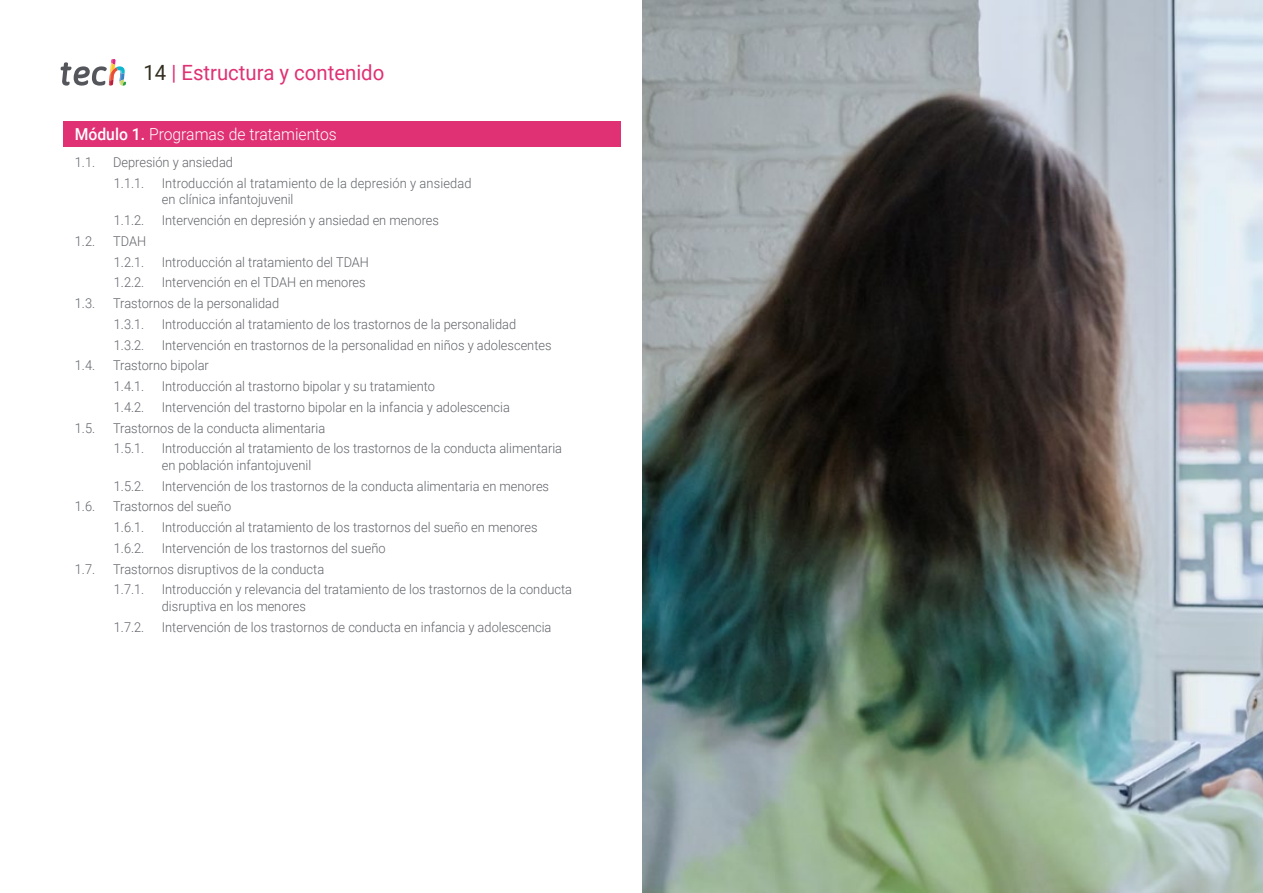
<style>
.page{position:relative;width:1263px;height:893px;background:#fff}
.page>*{position:absolute;margin:0;border:0;box-sizing:border-box;transform-origin:0 0}
.t1{font:21px "Roboto";color:#df3174}
.t2{font:300 16.5px "Roboto";color:#fff;scale:.95 1}
.t3{font:300 13.5px/20.7px "Roboto";color:#61646a;scale:.95 1}
.s1{color:#312e20}
.s2{font-weight:500}
</style>
<div class="page">
<div style="left:64px;top:121px;width:557px;height:25px;background:#df3174"></div>
<img style="left:642px;top:0;width:621px;height:893px">
<svg style="left:61px;top:59px;width:65px;height:27px"></svg>
<h1 class="t1" style="left:144px;top:57px;width:242px"><span class="s1">14</span> | Estructura y contenido</h1>
<p class="t2" style="left:75px;top:123px;width:277px"><span class="s2">Módulo 1.</span> Programas de tratamientos</p>
<p class="t3" style="left:75px;top:151px;width:23px">1.1.</p>
<p class="t3" style="left:113px;top:151px;width:128px">Depresión y ansiedad<br>1.1.1.</p>
<p class="t3" style="left:162px;top:174px;width:328px;line-height:16.5px">Introducción al tratamiento de la depresión y ansiedad en clínica infantojuvenil</p>
<p class="t3" style="left:114px;top:209px;width:34px">1.1.2.</p>
<p class="t3" style="left:162px;top:209px;width:293px">Intervención en depresión y ansiedad en menores</p>
<p class="t3" style="left:75px;top:230px;width:23px">1.2.</p>
<p class="t3" style="left:113px;top:230px;width:36px">TDAH<br>1.2.1.</p>
<p class="t3" style="left:162px;top:251px;width:220px">Introducción al tratamiento del TDAH</p>
<p class="t3" style="left:114px;top:272px;width:34px">1.2.2.</p>
<p class="t3" style="left:162px;top:272px;width:216px">Intervención en el TDAH en menores</p>
<p class="t3" style="left:75px;top:292px;width:23px">1.3.</p>
<p class="t3" style="left:113px;top:292px;width:176px">Trastornos de la personalidad<br>1.3.1.</p>
<p class="t3" style="left:162px;top:313px;width:374px">Introducción al tratamiento de los trastornos de la personalidad</p>
<p class="t3" style="left:114px;top:334px;width:34px">1.3.2.</p>
<p class="t3" style="left:162px;top:334px;width:412px">Intervención en trastornos de la personalidad en niños y adolescentes</p>
<p class="t3" style="left:75px;top:355px;width:23px">1.4.</p>
<p class="t3" style="left:113px;top:355px;width:102px">Trastorno bipolar<br>1.4.1.</p>
<p class="t3" style="left:162px;top:375px;width:289px">Introducción al trastorno bipolar y su tratamiento</p>
<p class="t3" style="left:114px;top:396px;width:34px">1.4.2.</p>
<p class="t3" style="left:162px;top:396px;width:368px">Intervención del trastorno bipolar en la infancia y adolescencia</p>
<p class="t3" style="left:75px;top:417px;width:23px">1.5.</p>
<p class="t3" style="left:113px;top:417px;width:225px">Trastornos de la conducta alimentaria<br>1.5.1.</p>
<p class="t3" style="left:162px;top:440px;width:423px;line-height:16.5px">Introducción al tratamiento de los trastornos de la conducta alimentaria en población infantojuvenil</p>
<p class="t3" style="left:114px;top:475px;width:34px">1.5.2.</p>
<p class="t3" style="left:162px;top:475px;width:409px">Intervención de los trastornos de la conducta alimentaria en menores</p>
<p class="t3" style="left:75px;top:496px;width:23px">1.6.</p>
<p class="t3" style="left:113px;top:496px;width:126px">Trastornos del sueño<br>1.6.1.</p>
<p class="t3" style="left:162px;top:516px;width:397px">Introducción al tratamiento de los trastornos del sueño en menores</p>
<p class="t3" style="left:114px;top:537px;width:34px">1.6.2.</p>
<p class="t3" style="left:162px;top:537px;width:237px">Intervención de los trastornos del sueño</p>
<p class="t3" style="left:75px;top:558px;width:23px">1.7.</p>
<p class="t3" style="left:113px;top:558px;width:224px">Trastornos disruptivos de la conducta<br>1.7.1.</p>
<p class="t3" style="left:162px;top:581px;width:433px;line-height:16.5px">Introducción y relevancia del tratamiento de los trastornos de la conducta disruptiva en los menores</p>
<p class="t3" style="left:114px;top:616px;width:34px">1.7.2.</p>
<p class="t3" style="left:162px;top:616px;width:412px">Intervención de los trastornos de conducta en infancia y adolescencia</p>
</div>
